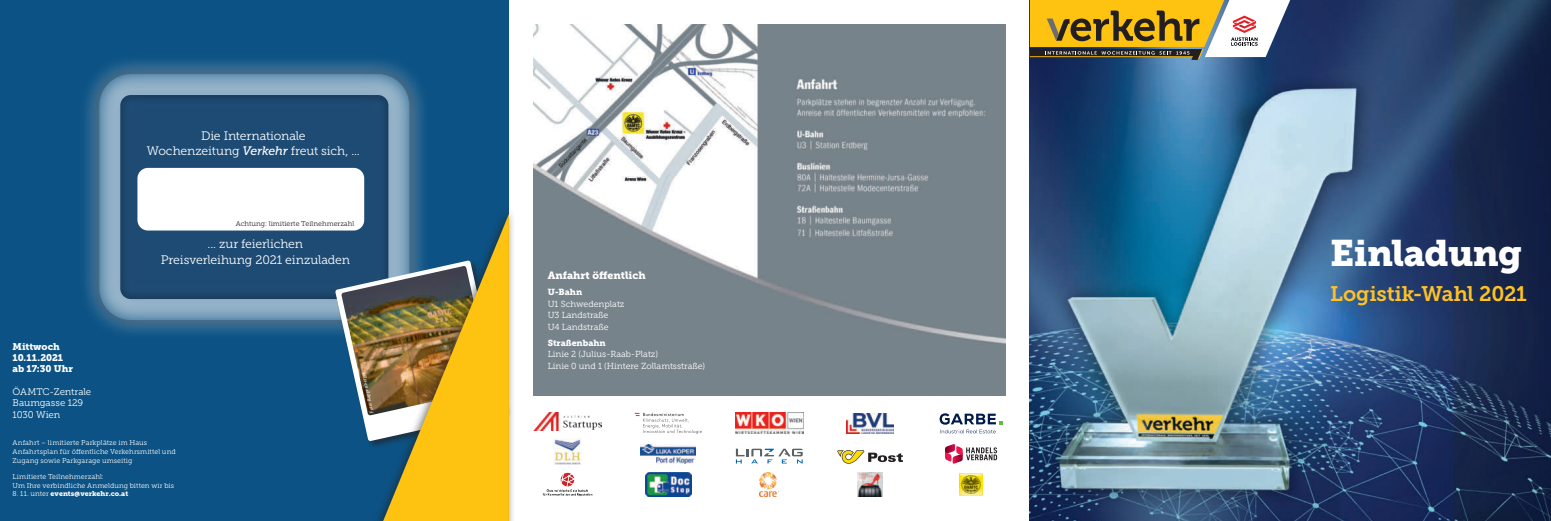
<style>
.page{position:relative;width:1551px;height:521px;background:#fff}
.page>*{position:absolute;margin:0;border:0;box-sizing:border-box;transform-origin:0 0}
.t1{font:36.75px "Museo Slab 900";letter-spacing:-.02em;color:#fff}
.t2{font:21px "Museo Slab 700";letter-spacing:-.01em;color:#fec224}
.t3{font:12.25px/15.8px "Museo Slab 300";letter-spacing:-.01em;color:#fff;text-align:center}
.t4{font:10.5px "Museo Slab 900";color:#fff}
.t5{font:9.62px/11.4px "Museo Slab 300";letter-spacing:-.005em;color:#fff}
.t6{font:9.62px/11.4px "Museo Slab 900";color:#fff}
.t7{font:8.75px/11.4px "Museo Slab 300";color:#fff}
.t8{font:8.75px "Museo Slab 900";color:#fff}
.t9{font:7px/8.8px "Museo Slab 300";letter-spacing:.01em;color:#fff}
.t10{font:7px "Museo Slab 300";color:#231f20}
.t11{font:7px "Museo Slab 900";letter-spacing:.01em;color:#fff}
.t12{font:5.25px "Minion Pro";color:#fff}
.s1{font-family:"Museo Slab 500";font-style:italic}
.s2{font-family:"Museo Slab 300"}
</style>
<div class="page">
<img style="left:1029px;top:0;width:521px;height:521px">
<div style="left:0;top:0;width:508px;height:521px;background:#0c5284"></div>
<div style="left:88px;top:62px;width:333px;height:270px;background:#231f20;opacity:.33"></div>
<div style="left:99px;top:74px;width:310px;height:246px;border:21px solid #fff;border-radius:21px"></div>
<div style="left:137px;top:168px;width:227px;height:62px;background:#fff;border-radius:10px"></div>
<img style="left:533px;top:25px;width:472px;height:370px">
<div style="left:301px;top:206px;width:215px;height:315px;background:#231f20;opacity:.6"></div>
<img style="left:380px;top:214px;width:129px;height:307px">
<img style="left:533px;top:412px;width:68px;height:19px">
<img style="left:553px;top:438px;width:29px;height:26px">
<svg style="left:542px;top:473px;width:50px;height:23px"></svg>
<svg style="left:634px;top:413px;width:68px;height:21px"></svg>
<img style="left:641px;top:444px;width:54px;height:20px">
<img style="left:645px;top:473px;width:46px;height:23px">
<img style="left:735px;top:412px;width:68px;height:22px">
<svg style="left:736px;top:449px;width:66px;height:14px"></svg>
<img style="left:760px;top:473px;width:17px;height:23px">
<img style="left:857px;top:473px;width:25px;height:23px">
<img style="left:959px;top:473px;width:23px;height:23px">
<img style="left:846px;top:413px;width:47px;height:21px">
<svg style="left:837px;top:450px;width:66px;height:14px"></svg>
<svg style="left:939px;top:413px;width:63px;height:20px"></svg>
<svg style="left:945px;top:444px;width:52px;height:20px"></svg>
<svg style="left:1029px;top:0;width:264px;height:60px"></svg>
<h3 class="t3" style="left:147px;top:128px;width:214px">Die Internationale<br>Wochenzeitung <span class="s1">Verkehr</span> freut sich, ...</h3>
<p class="t10" style="left:236px;top:219px;width:120px">Achtung: limitierte Teilnehmerzahl</p>
<h3 class="t3" style="left:161px;top:236px;width:191px">... zur feierlichen<br>Preisverleihung 2021 einzuladen</h3>
<h3 class="t6" style="left:13px;top:341px;width:62px">Mittwoch<br>10.11.2021 ab 17:30 Uhr</h3>
<h3 class="t5" style="left:13px;top:386px;width:80px">ÖAMTC-Zentrale<br>Baumgasse 129<br>1030 Wien</h3>
<p class="t9" style="left:13px;top:438px;width:165px">Anfahrt – limitierte Parkplätze im Haus<br>Anfahrtsplan für öffentliche Verkehrsmittel und<br>Zugang sowie Parkgarage umseitig</p>
<p class="t9" style="left:13px;top:472px;width:163px">Limitierte Teilnehmerzahl:<br>Um Ihre verbindliche Anmeldung bitten wir bis</p>
<p class="t11" style="left:13px;top:490px;width:117px"><span class="s2">8. 11. unter</span> events@verkehr.co.at</p>
<p class="t12" style="left:368px;top:414px;width:44px;rotate:-102deg">Foto: Rappersberger</p>
<h3 class="t4" style="left:547px;top:269px;width:99px">Anfahrt öffentlich</h3>
<p class="t8" style="left:547px;top:287px;width:36px">U-Bahn</p>
<p class="t7" style="left:547px;top:298px;width:78px">U1 Schwedenplatz<br>U3 Landstraße<br>U4 Landstraße</p>
<p class="t8" style="left:547px;top:338px;width:60px">Straßenbahn</p>
<p class="t7" style="left:547px;top:349px;width:159px">Linie 2 (Julius-Raab-Platz)<br>Linie 0 und 1 (Hintere Zollamtsstraße)</p>
<h1 class="t1" style="left:1329px;top:231px;width:194px">Einladung</h1>
<h2 class="t2" style="left:1329px;top:281px;width:198px">Logistik-Wahl 2021</h2>
</div>
